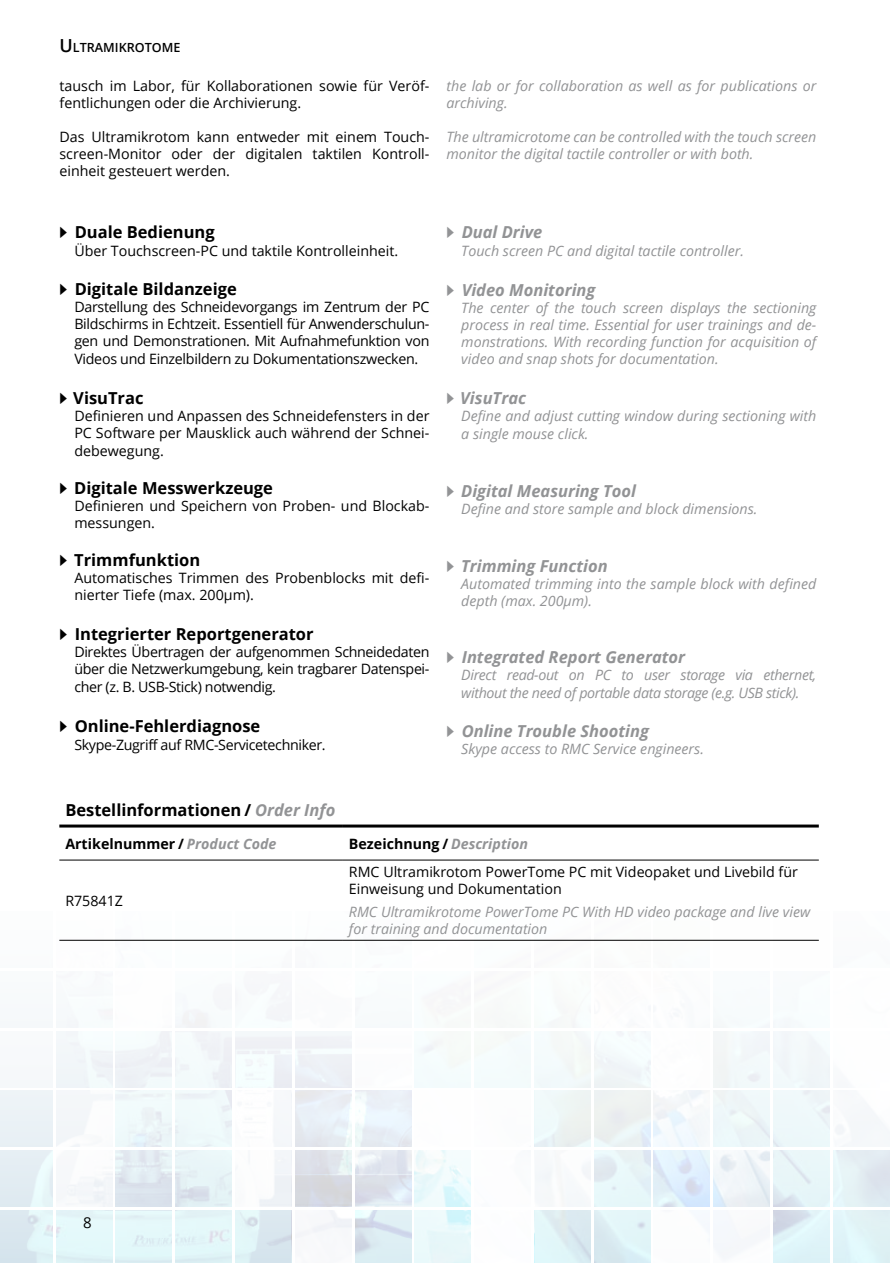
<style>
.page{position:relative;width:893px;height:1263px;background:#fff}
.page>*{position:absolute;margin:0;border:0;box-sizing:border-box;transform-origin:0 0}
.t1{font:700 16.5px "Open Sans";color:#000}
.t2{font:italic 700 16.5px "Open Sans";color:#929395}
.t3{font:15px "Open Sans";color:#000}
.t4{font:14.25px/17.1px "Open Sans";color:#000}
.t5{font:italic 14.25px/17.1px "Open Sans";color:#929395}
.t6{font:italic 14.25px/17.1px "Open Sans";letter-spacing:-.025em;color:#929395}
.t7{font:700 14.25px "Open Sans";color:#000}
.t8{font:14.25px "Open Sans";letter-spacing:-.025em;color:#000}
.t9{font:600 12.6px "Open Sans";color:#000}
.s1{font-size:18px}
.s2{font-family:"Quick Type Pi";font-weight:400}
.s3{font-family:"Quick Type Pi";font-weight:400;font-style:normal}
.s4{font-style:italic;color:#929395}
</style>
<div class="page">
<svg style="left:0;top:827px;width:890px;height:436px"></svg>
<hr style="left:59px;top:940px;width:284px;height:1px;background:#000">
<hr style="left:343px;top:940px;width:476px;height:1px;background:#000">
<hr style="left:59px;top:860px;width:284px;height:1px;background:#000">
<hr style="left:343px;top:860px;width:476px;height:1px;background:#000">
<hr style="left:59px;top:824px;width:284px;height:3px;background:#000">
<hr style="left:343px;top:824px;width:476px;height:3px;background:#000">
<p class="t9" style="left:60px;top:39px;width:122px"><span class="s1">U</span>LTRAMIKROTOME</p>
<p class="t4" style="left:60px;top:77px;width:371px">tausch im Labor, für Kollaborationen sowie für Veröf&shy;fentlichungen oder die Archivierung.</p>
<p class="t4" style="left:60px;top:128px;width:371px;text-align:justify">Das Ultramikrotom kann entweder mit einem Touch&shy;screen-Monitor oder der digitalen taktilen Kontroll&shy;einheit gesteuert werden.</p>
<p class="t5" style="left:446px;top:77px;width:371px">the lab or for collaboration as well as for publications or archiving.</p>
<p class="t5" style="left:446px;top:128px;width:371px">The ultramicrotome can be controlled with the touch screen monitor the digital tactile controller or with both.</p>
<p class="t1" style="left:60px;top:220px;width:157px"><span class="s2">A</span> Duale Bedienung</p>
<p class="t4" style="left:74px;top:241px;width:325px">Über Touchscreen-PC und taktile Kontrolleinheit.</p>
<p class="t1" style="left:60px;top:278px;width:179px"><span class="s2">A</span> Digitale Bildanzeige</p>
<p class="t4" style="left:74px;top:298px;width:357px;text-align:justify">Darstellung des Schneidevorgangs im Zentrum der PC Bildschirms in Echtzeit. Essentiell für Anwenderschulun&shy;gen und Demonstrationen. Mit Aufnahmefunktion von Videos und Einzelbildern zu Dokumentationszwecken.</p>
<p class="t1" style="left:60px;top:386px;width:86px"><span class="s2">A</span> VisuTrac</p>
<p class="t4" style="left:74px;top:407px;width:357px;line-height:17.5px;text-align:justify">Definieren und Anpassen des Schneidefensters in der PC Software per Mausklick auch während der Schnei&shy;debewegung.</p>
<p class="t1" style="left:60px;top:476px;width:215px"><span class="s2">A</span> Digitale Messwerkzeuge</p>
<p class="t4" style="left:74px;top:497px;width:357px">Definieren und Speichern von Proben- und Blockab&shy;messungen.</p>
<p class="t1" style="left:60px;top:548px;width:142px"><span class="s2">A</span> Trimmfunktion</p>
<p class="t4" style="left:74px;top:569px;width:357px">Automatisches Trimmen des Probenblocks mit defi&shy;nierter Tiefe (max. 200µm).</p>
<p class="t1" style="left:60px;top:622px;width:256px"><span class="s2">A</span> Integrierter Reportgenerator</p>
<p class="t4" style="left:74px;top:643px;width:357px;line-height:17.5px;text-align:justify">Direktes Übertragen der aufgenommen Schneidedaten über die Netzwerkumgebung, kein tragbarer Datenspei&shy;cher (z. B. USB-Stick) notwendig.</p>
<p class="t1" style="left:60px;top:714px;width:202px"><span class="s2">A</span> Online-Fehlerdiagnose</p>
<p class="t8" style="left:74px;top:735px;width:253px">Skype-Zugriff auf RMC-Servicetechniker.</p>
<p class="t2" style="left:446px;top:221px;width:97px"><span class="s3">A</span> Dual Drive</p>
<p class="t5" style="left:461px;top:242px;width:284px">Touch screen PC and digital tactile controller.</p>
<p class="t2" style="left:446px;top:278px;width:150px"><span class="s3">A</span> Video Monitoring</p>
<p class="t5" style="left:461px;top:299px;width:357px;text-align:justify">The center of the touch screen displays the sectioning process in real time. Essential for user trainings and de&shy;monstrations. With recording function for acquisition of video and snap shots for documentation.</p>
<p class="t2" style="left:446px;top:386px;width:81px"><span class="s3">A</span> VisuTrac</p>
<p class="t5" style="left:461px;top:407px;width:357px;line-height:18px">Define and adjust cutting window during sectioning with a single mouse click.</p>
<p class="t2" style="left:446px;top:479px;width:191px"><span class="s3">A</span> Digital Measuring Tool</p>
<p class="t5" style="left:461px;top:500px;width:298px">Define and store sample and block dimensions.</p>
<p class="t2" style="left:446px;top:554px;width:163px"><span class="s3">A</span> Trimming Function</p>
<p class="t5" style="left:461px;top:574px;width:357px">Automated trimming into the sample block with defined depth (max. 200µm).</p>
<p class="t2" style="left:446px;top:646px;width:240px"><span class="s3">A</span> Integrated Report Generator</p>
<p class="t6" style="left:461px;top:666px;width:357px">Direct read-out on PC to user storage via ethernet, without the need of portable data storage (e.g. USB stick).</p>
<p class="t2" style="left:446px;top:719px;width:204px"><span class="s3">A</span> Online Trouble Shooting</p>
<p class="t5" style="left:461px;top:740px;width:244px">Skype access to RMC Service engineers.</p>
<p class="t1" style="left:65px;top:798px;width:272px">Bestellinformationen / <span class="s4">Order Info</span></p>
<p class="t7" style="left:65px;top:833px;width:213px">Artikelnummer / <span class="s4">Product Code</span></p>
<p class="t7" style="left:349px;top:833px;width:181px">Bezeichnung / <span class="s4">Description</span></p>
<p class="t4" style="left:65px;top:891px;width:59px">R75841Z</p>
<p class="t3" style="left:83px;top:1212px;width:10px">8</p>
<p class="t4" style="left:349px;top:863px;width:451px">RMC Ultramikrotom PowerTome PC mit Videopaket und Livebild für<br>Einweisung und Dokumentation</p>
<p class="t5" style="left:349px;top:903px;width:463px">RMC Ultramikrotome PowerTome PC With HD video package and live view for training and documentation</p>
</div>
